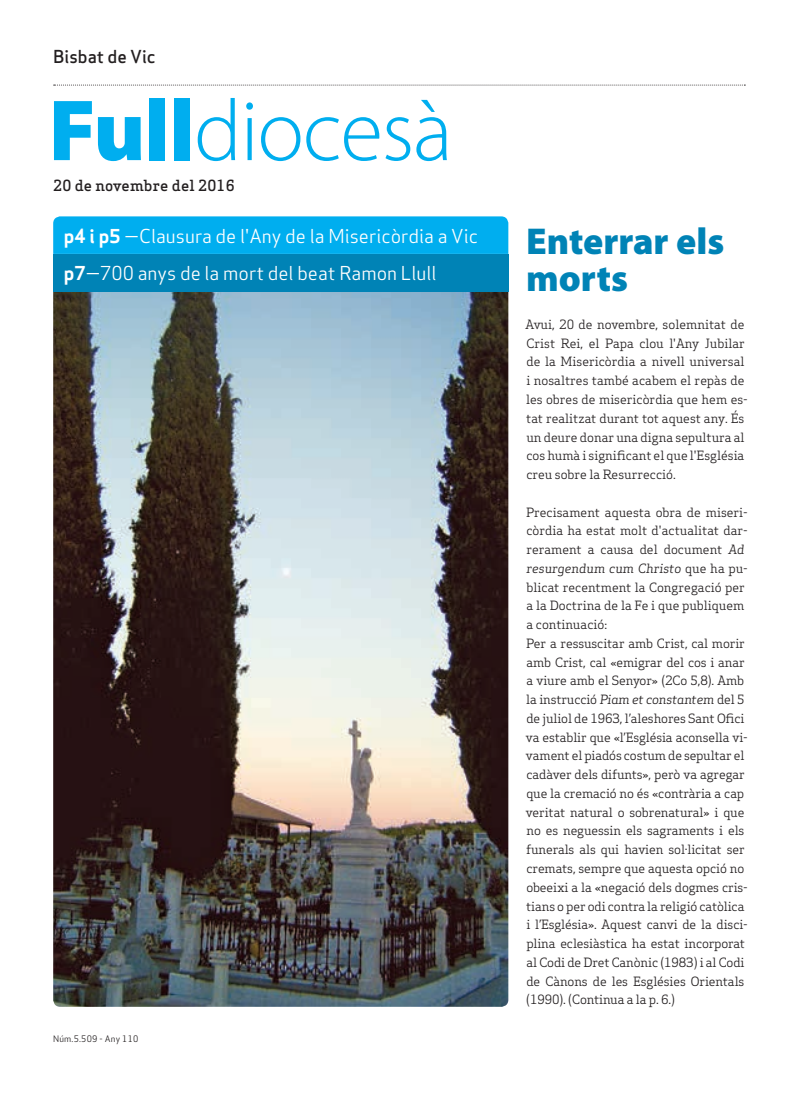
<style>
.page{position:relative;width:798px;height:1099px;background:#fff}
.page>*{position:absolute;margin:0;border:0;box-sizing:border-box;transform-origin:0 0}
.Titulars{font:300 87.5px "Myriad Pro";letter-spacing:-.015em;color:#00aeef}
.Titulars-2{font:900 37.5px/37.5px "Myriad Pro";color:#0083b6}
.Destacat_Portada{font:18.75px "Apex Sans Book T";color:#fff}
.Capçalera{font:17.5px "Apex Sans Medium T";color:#231f20}
.Data{font:500 15px "Apex Serif";letter-spacing:.01em;color:#231f20}
.Text_General{font:12.5px/18.8px "Apex Serif";letter-spacing:-.01em;color:#231f20}
.Data_Peu{font:8.75px "Apex Sans Book T";letter-spacing:.02em;color:#231f20}
.s1{font-weight:900}
.s2{font-family:"Apex Sans Bold T"}
.s3{font-style:italic}
</style>
<div class="page">
<svg style="left:54px;top:85px;width:691px;height:1px"></svg>
<img style="left:53px;top:291px;width:455px;height:715px">
<div style="left:53px;top:216px;width:455px;height:38px;background:#00aeef"></div>
<div style="left:53px;top:254px;width:455px;height:37px;background:#0083b6"></div>
<p class="Capçalera" style="left:53px;top:45px;width:104px">Bisbat de Vic</p>
<p class="Titulars" style="left:49px;top:78px;width:405px"><span class="s1">Full</span>diocesà</p>
<p class="Data" style="left:53px;top:176px;width:183px">20 de novembre del 2016</p>
<p class="Destacat_Portada" style="left:64px;top:224px;width:415px"><span class="s2">p4 i p5</span> —Clausura de l'Any de la Misericòrdia a Vic</p>
<p class="Destacat_Portada" style="left:64px;top:261px;width:374px"><span class="s2">p7</span>—700 anys de la mort del beat Ramon Llull</p>
<p class="Data_Peu" style="left:53px;top:1032px;width:87px">Núm.5.509 - Any 110</p>
<p class="Titulars-2" style="left:526px;top:221px;width:199px">Enterrar els morts</p>
<p class="Text_General" style="left:525px;top:315px;width:224px">Avui, 20 de novembre, solemnitat de Crist Rei, el Papa clou l'Any Jubilar de la Misericòrdia a nivell universal i nosaltres també acabem el repàs de les obres de misericòrdia que hem es&shy;tat realitzat durant tot aquest any. És un deure donar una digna sepultura al cos humà i significant el que l'Església creu sobre la Resurrecció.</p>
<p class="Text_General" style="left:526px;top:502px;width:223px">Precisament aquesta obra de miseri&shy;còrdia ha estat molt d'actualitat dar&shy;rerament a causa del document <span class="s3">Ad resurgendum cum Christo</span> que ha pu&shy;blicat recentment la Congregació per a la Doctrina de la Fe i que publiquem a continuació:</p>
<p class="Text_General" style="left:525px;top:633px;width:223px">Per a ressuscitar amb Crist, cal morir amb Crist, cal «emigrar del cos i anar a viure amb el Senyor» (2Co 5,8). Amb la instrucció <span class="s3">Piam et constantem</span> del 5 de juliol de 1963, l’aleshores Sant Ofici va establir que «l’Església aconsella vi&shy;vament el piadós costum de sepultar el cadàver dels difunts», però va agregar que la cremació no és «contrària a cap veritat natural o sobrenatural» i que no es neguessin els sagraments i els funerals als qui havien sol·licitat ser cremats, sempre que aquesta opció no obeeixi a la «negació dels dogmes cris&shy;tians o per odi contra la religió catòlica i l’Església». Aquest canvi de la disci&shy;plina eclesiàstica ha estat incorporat al Codi de Dret Canònic (1983) i al Codi de Cànons de les Esglésies Orientals (1990). (Continua a la p. 6.)</p>
</div>
